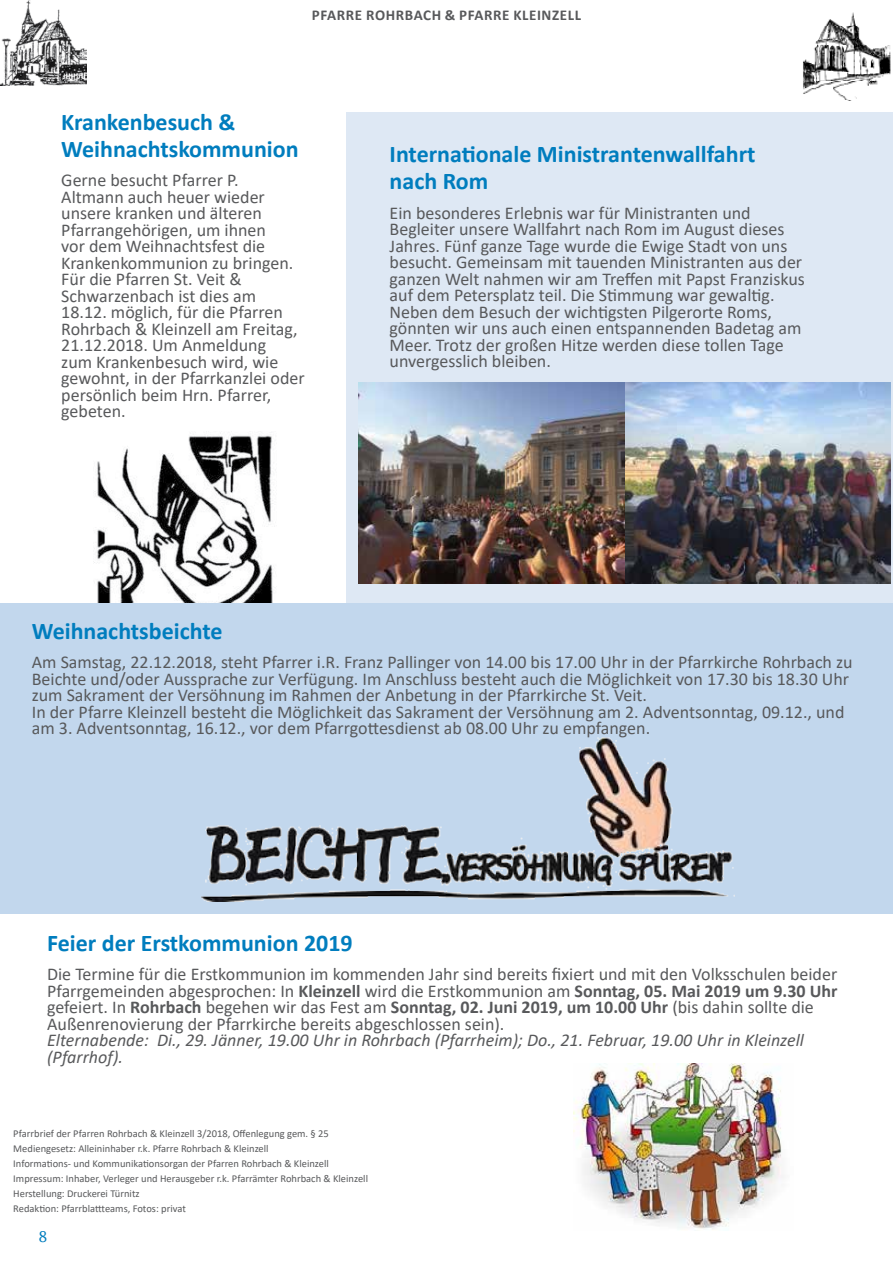
<style>
.page{position:relative;width:893px;height:1263px;background:#fff}
.page>*{position:absolute;margin:0;border:0;box-sizing:border-box;transform-origin:0 0}
.t1{font:700 24px/27px "Calibri";color:#007dbe}
.t2{font:18px/16.5px "Calibri";color:#58595b}
.t3{font:italic 18px/16.5px "Calibri";color:#58595b}
.t4{font:700 15px "Calibri";letter-spacing:.04em;color:#58595b}
.t5{font:15px "Droid Serif";color:#007dbe}
.t6{font:10.5px/15px "Calibri";color:#58595b}
.s1{font-weight:700}
</style>
<div class="page">
<div style="left:346px;top:112px;width:547px;height:498px;background:#dee8f4"></div>
<img style="left:0;top:0;width:87px;height:86px">
<img style="left:803px;top:12px;width:88px;height:89px">
<img style="left:93px;top:435px;width:180px;height:168px">
<div style="left:0;top:603px;width:893px;height:310px;background:#c2d7ed"></div>
<img style="left:201px;top:737px;width:534px;height:165px">
<img style="left:358px;top:383px;width:533px;height:200px">
<img style="left:574px;top:1063px;width:209px;height:166px">
<p class="t4" style="left:312px;top:4px;width:271px">PFARRE ROHRBACH &amp; PFARRE KLEINZELL</p>
<h1 class="t1" style="left:61px;top:108px;width:239px">Krankenbesuch &amp;<br>Weihnachtskommunion</h1>
<p class="t2" style="left:61px;top:172px;width:245px">Gerne besucht Pfarrer P.<br>Altmann auch heuer wieder unsere kranken und älteren<br>Pfarrangehörigen, um ihnen<br>vor dem Weihnachtsfest die<br>Krankenkommunion zu bringen.<br>Für die Pfarren St. Veit &amp;<br>Schwarzenbach ist dies am<br>18.12. möglich, für die Pfarren<br>Rohrbach &amp; Kleinzell am Freitag,<br>21.12.2018. Um Anmeldung<br>zum Krankenbesuch wird, wie gewohnt, in der Pfarrkanzlei oder persönlich beim Hrn. Pfarrer, gebeten.</p>
<h1 class="t1" style="left:390px;top:141px;width:367px">Internationale Ministrantenwallfahrt nach Rom</h1>
<p class="t2" style="left:390px;top:204px;width:417px">Ein besonderes Erlebnis war für Ministranten und Begleiter unsere Wallfahrt nach Rom im August dieses Jahres. Fünf ganze Tage wurde die Ewige Stadt von uns besucht. Gemeinsam mit tauenden Ministranten aus der ganzen Welt nahmen wir am Treffen mit Papst Franziskus auf dem Petersplatz teil. Die Stimmung war gewaltig.<br>Neben dem Besuch der wichtigsten Pilgerorte Roms, gönnten wir uns auch einen entspannenden Badetag am Meer. Trotz der großen Hitze werden diese tollen Tage unvergesslich bleiben.</p>
<h1 class="t1" style="left:32px;top:617px;width:192px">Weihnachtsbeichte</h1>
<p class="t2" style="left:32px;top:653px;width:822px">Am Samstag, 22.12.2018, steht Pfarrer i.R. Franz Pallinger von 14.00 bis 17.00 Uhr in der Pfarrkirche Rohrbach zu Beichte und/oder Aussprache zur Verfügung. Im Anschluss besteht auch die Möglichkeit von 17.30 bis 18.30 Uhr zum Sakrament der Versöhnung im Rahmen der Anbetung in der Pfarrkirche St. Veit.<br>In der Pfarre Kleinzell besteht die Möglichkeit das Sakrament der Versöhnung am 2. Adventsonntag, 09.12., und am 3. Adventsonntag, 16.12., vor dem Pfarrgottesdienst ab 08.00 Uhr zu empfangen.</p>
<h1 class="t1" style="left:47px;top:929px;width:307px">Feier der Erstkommunion 2019</h1>
<p class="t2" style="left:47px;top:966px;width:792px">Die Termine für die Erstkommunion im kommenden Jahr sind bereits fixiert und mit den Volksschulen beider Pfarrgemeinden abgesprochen: In <span class="s1">Kleinzell</span> wird die Erstkommunion am <span class="s1">Sonntag, 05. Mai 2019 um 9.30 Uhr </span>gefeiert. In <span class="s1">Rohrbach</span> begehen wir das Fest am <span class="s1">Sonntag, 02. Juni 2019, um 10.00 Uhr</span> (bis dahin sollte die Außenrenovierung der Pfarrkirche bereits abgeschlossen sein).</p>
<p class="t3" style="left:47px;top:1031px;width:758px">Elternabende: Di., 29. Jänner, 19.00 Uhr in Rohrbach (Pfarrheim); Do., 21. Februar, 19.00 Uhr in Kleinzell (Pfarrhof).</p>
<p class="t6" style="left:13px;top:1126px;width:356px">Pfarrbrief der Pfarren Rohrbach &amp; Kleinzell 3/2018, Offenlegung gem. § 25<br>Mediengesetz: Alleininhaber r.k. Pfarre Rohrbach &amp; Kleinzell<br>Informations- und Kommunikationsorgan der Pfarren Rohrbach &amp; Kleinzell Impressum: Inhaber, Verleger und Herausgeber r.k. Pfarrämter Rohrbach &amp; Kleinzell Herstellung: Druckerei Türnitz<br>Redaktion: Pfarrblattteams, Fotos: privat</p>
<p class="t5" style="left:39px;top:1226px;width:10px">8</p>
</div>
